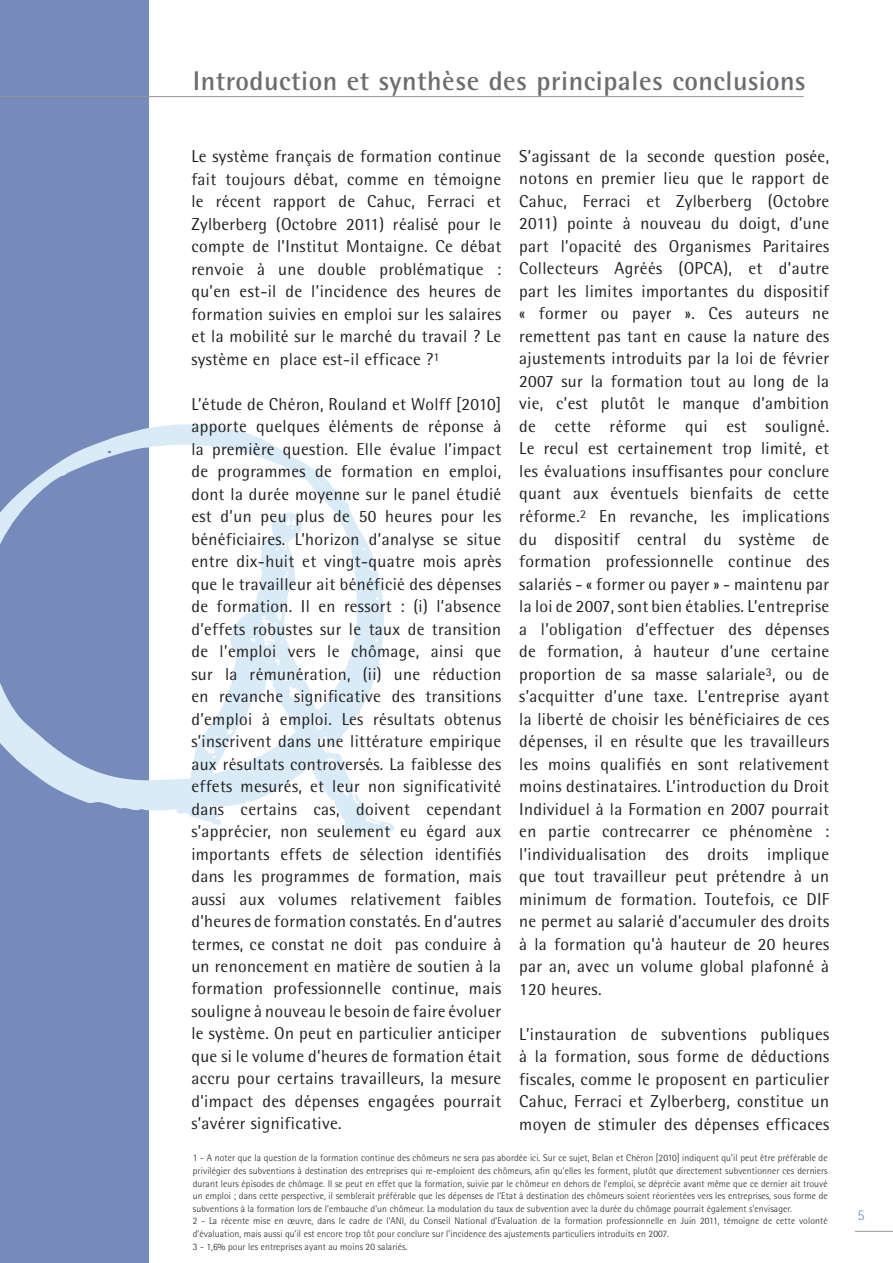
<style>
.page{position:relative;width:893px;height:1263px;background:#fff}
.page>*{position:absolute;margin:0;border:0;box-sizing:border-box;transform-origin:0 0}
.t1{font:700 27px "Rotis Semi Sans";letter-spacing:.02em;color:#6c6d70}
.t2{font:17.25px/22.5px "Rotis Semi Sans";letter-spacing:.02em;color:#231f20;text-align:justify}
.t3{font:300 15px "Rotis Semi Sans";color:#768bbb}
.t4{font:300 9.75px/12.6px "Rotis Semi Sans";letter-spacing:.01em;color:#231f20}
</style>
<div class="page">
<div style="left:0;top:0;width:148px;height:1263px;background:#768bbb"></div>
<svg style="left:0;top:424px;width:350px;height:387px"></svg>
<svg style="left:176px;top:511px;width:219px;height:323px"></svg>
<hr style="left:855px;top:1231px;width:38px;height:1px;background:#939598">
<hr style="left:0;top:96px;width:804px;height:1px;background:#939598">
<h1 class="t1" style="left:193px;top:64px;width:614px">Introduction et synthèse des principales conclusions</h1>
<p class="t2" style="left:191px;top:145px;width:311px">Le système français de formation continue fait toujours débat, comme en témoigne le récent rapport de Cahuc, Ferraci et Zylberberg (Octobre 2011) réalisé pour le compte de l’Institut Montaigne. Ce débat renvoie à une double problématique : qu’en est-il de l’incidence des heures de formation suivies en emploi sur les salaires et la mobilité sur le marché du travail ? Le système en place est-il efficace ?<sup>1</sup></p>
<p class="t2" style="left:191px;top:392px;width:311px">L’étude de Chéron, Rouland et Wolff [2010] apporte quelques éléments de réponse à la première question. Elle évalue l’impact de programmes de formation en emploi, dont la durée moyenne sur le panel étudié est d’un peu plus de 50 heures pour les bénéficiaires. L’horizon d’analyse se situe entre dix-huit et vingt-quatre mois après que le travailleur ait bénéficié des dépenses de formation. Il en ressort : (i) l’absence d’effets robustes sur le taux de transition de l’emploi vers le chômage, ainsi que sur la rémunération, (ii) une réduction en revanche significative des transitions d’emploi à emploi. Les résultats obtenus s’inscrivent dans une littérature empirique aux résultats controversés. La faiblesse des effets mesurés, et leur non significativité dans certains cas, doivent cependant s’apprécier, non seulement eu égard aux importants effets de sélection identifiés dans les programmes de formation, mais aussi aux volumes relativement faibles d’heures de formation constatés. En d’autres termes, ce constat ne doit pas conduire à un renoncement en matière de soutien à la formation professionnelle continue, mais souligne à nouveau le besoin de faire évoluer le système. On peut en particulier anticiper que si le volume d’heures de formation était accru pour certains travailleurs, la mesure d’impact des dépenses engagées pourrait s’avérer significative.</p>
<p class="t2" style="left:519px;top:145px;width:311px">S’agissant de la seconde question posée, notons en premier lieu que le rapport de Cahuc, Ferraci et Zylberberg (Octobre 2011) pointe à nouveau du doigt, d’une part l’opacité des Organismes Paritaires Collecteurs Agréés (OPCA), et d’autre part les limites importantes du dispositif « former ou payer ». Ces auteurs ne remettent pas tant en cause la nature des ajustements introduits par la loi de février 2007 sur la formation tout au long de la vie, c’est plutôt le manque d’ambition de cette réforme qui est souligné.<br>Le recul est certainement trop limité, et les évaluations insuffisantes pour conclure quant aux éventuels bienfaits de cette réforme.<sup>2</sup> En revanche, les implications du dispositif central du système de formation professionnelle continue des salariés - « former ou payer » - maintenu par la loi de 2007, sont bien établies. L’entreprise a l’obligation d’effectuer des dépenses de formation, à hauteur d’une certaine proportion de sa masse salariale<sup>3</sup>, ou de s’acquitter d’une taxe. L’entreprise ayant la liberté de choisir les bénéficiaires de ces dépenses, il en résulte que les travailleurs les moins qualifiés en sont relativement moins destinataires. L’introduction du Droit Individuel à la Formation en 2007 pourrait en partie contrecarrer ce phénomène : l’individualisation des droits implique que tout travailleur peut prétendre à un minimum de formation. Toutefois, ce DIF ne permet au salarié d’accumuler des droits à la formation qu’à hauteur de 20 heures par an, avec un volume global plafonné à 120 heures.</p>
<p class="t2" style="left:519px;top:1022px;width:311px">L’instauration de subventions publiques à la formation, sous forme de déductions fiscales, comme le proposent en particulier Cahuc, Ferraci et Zylberberg, constitue un moyen de stimuler des dépenses efficaces</p>
<p class="t4" style="left:193px;top:1152px;width:636px">1 - A noter que la question de la formation continue des chômeurs ne sera pas abordée ici. Sur ce sujet, Belan et Chéron [2010] indiquent qu’il peut être préférable de privilégier des subventions à destination des entreprises qui re-emploient des chômeurs, afin qu’elles les forment, plutôt que directement subventionner ces derniers durant leurs épisodes de chômage. Il se peut en effet que la formation, suivie par le chômeur en dehors de l’emploi, se déprécie avant même que ce dernier ait trouvé un emploi ; dans cette perspective, il semblerait préférable que les dépenses de l’Etat à destination des chômeurs soient réorientées vers les entreprises, sous forme de subventions à la formation lors de l’embauche d’un chômeur. La modulation du taux de subvention avec la durée du chômage pourrait également s’envisager.<br>2 - La récente mise en œuvre, dans le cadre de l’ANI, du Conseil National d’Evaluation de la formation professionnelle en Juin 2011, témoigne de cette volonté d’évaluation, mais aussi qu’il est encore trop tôt pour conclure sur l’incidence des ajustements particuliers introduits en 2007.<br>3 - 1,6% pour les entreprises ayant au moins 20 salariés.</p>
<p class="t3" style="left:858px;top:1206px;width:9px">5</p>
</div>
